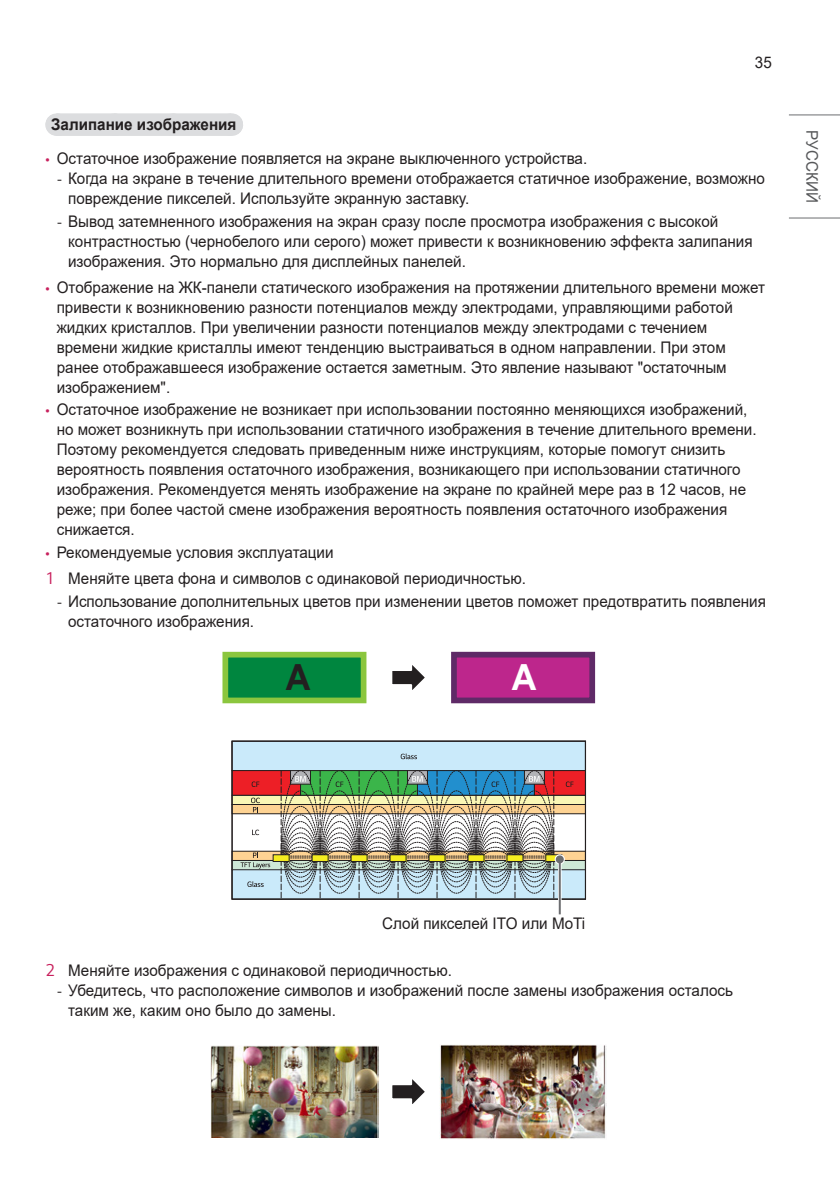
<style>
.page{position:relative;width:840px;height:1191px;background:#fff}
.page>*{position:absolute;margin:0;border:0;box-sizing:border-box;transform-origin:0 0}
.t1{font:700 36px "Arial";color:#231f20;scale:.95 1}
.t2{font:700 36px "Arial";color:#fff;scale:.95 1}
.t3{font:16px/20px "Arial";color:#231f20;scale:.95 1}
.Gray_Title{font:700 16px "Arial";color:#231f20;scale:.95 1}
.t4{font:16px "Arial";color:#57585a;scale:.95 1}
.s1{font-family:"LG Smart";color:#c8205d}
.s2{font-family:"LG Smart"}
.s3{font-family:"LG Smart";font-size:18px;color:#c8205d}
</style>
<div class="page">
<hr style="left:788px;top:217px;width:51px;height:1px;background:#6c6d70">
<hr style="left:788px;top:114px;width:51px;height:1px;background:#6c6d70">
<div style="left:56px;top:113px;width:175px;height:22px;background:#e8e9ea"></div>
<div style="left:56px;top:114px;width:175px;height:22px;background:#dcdddf"></div>
<svg style="left:231px;top:113px;width:1px;height:23px"></svg>
<svg style="left:392px;top:665px;width:33px;height:25px"></svg>
<div style="left:222px;top:652px;width:144px;height:51px;background:#00863f;border:6px solid #8bc63e"></div>
<div style="left:451px;top:652px;width:143px;height:51px;background:#bd268c;border:6px solid #5f2a67"></div>
<div style="left:232px;top:741px;width:353px;height:29px;background:#caeafa"></div>
<div style="left:232px;top:795px;width:353px;height:9px;background:#faf7b5"></div>
<div style="left:232px;top:795px;width:353px;height:9px;border:1px solid #231f20"></div>
<div style="left:232px;top:804px;width:353px;height:9px;background:#fed393"></div>
<div style="left:232px;top:804px;width:353px;height:10px;border:1px solid #231f20"></div>
<div style="left:232px;top:851px;width:353px;height:9px;background:#fed393"></div>
<div style="left:232px;top:851px;width:353px;height:9px;border:1px solid #231f20"></div>
<div style="left:232px;top:860px;width:353px;height:9px;background:#cee8d7"></div>
<div style="left:232px;top:860px;width:353px;height:10px;border:1px solid #231f20"></div>
<div style="left:232px;top:770px;width:68px;height:25px;background:#ed1f26"></div>
<div style="left:232px;top:770px;width:68px;height:25px;border:1px solid #231f20"></div>
<div style="left:534px;top:770px;width:51px;height:25px;background:#ed1f26"></div>
<div style="left:533px;top:770px;width:52px;height:25px;border:1px solid #231f20"></div>
<div style="left:232px;top:869px;width:353px;height:30px;background:#caeafa"></div>
<svg style="left:400px;top:753px;width:17px;height:6px"></svg>
<svg style="left:251px;top:781px;width:8px;height:6px"></svg>
<svg style="left:565px;top:781px;width:8px;height:6px"></svg>
<svg style="left:247px;top:881px;width:16px;height:6px"></svg>
<svg style="left:251px;top:797px;width:9px;height:15px"></svg>
<svg style="left:240px;top:852px;width:30px;height:16px"></svg>
<svg style="left:252px;top:829px;width:7px;height:6px"></svg>
<svg style="left:280px;top:770px;width:274px;height:127px"></svg>
<div style="left:273px;top:854px;width:16px;height:7px;background:#f5ed20"></div>
<div style="left:273px;top:854px;width:16px;height:7px;border:1px solid #231f20"></div>
<div style="left:312px;top:854px;width:16px;height:7px;background:#f5ed20"></div>
<div style="left:311px;top:854px;width:17px;height:7px;border:1px solid #231f20"></div>
<div style="left:351px;top:854px;width:16px;height:7px;background:#f5ed20"></div>
<div style="left:350px;top:854px;width:17px;height:7px;border:1px solid #231f20"></div>
<div style="left:390px;top:854px;width:16px;height:7px;background:#f5ed20"></div>
<div style="left:389px;top:854px;width:17px;height:7px;border:1px solid #231f20"></div>
<div style="left:429px;top:854px;width:16px;height:7px;background:#f5ed20"></div>
<div style="left:428px;top:854px;width:17px;height:7px;border:1px solid #231f20"></div>
<div style="left:467px;top:854px;width:16px;height:7px;background:#f5ed20"></div>
<div style="left:467px;top:854px;width:17px;height:7px;border:1px solid #231f20"></div>
<div style="left:506px;top:854px;width:16px;height:7px;background:#f5ed20"></div>
<div style="left:506px;top:854px;width:17px;height:7px;border:1px solid #231f20"></div>
<div style="left:545px;top:854px;width:16px;height:7px;background:#f5ed20"></div>
<div style="left:545px;top:854px;width:16px;height:7px;border:1px solid #231f20"></div>
<div style="left:231px;top:740px;width:354px;height:159px;border:1px solid #231f20"></div>
<svg style="left:557px;top:864px;width:4px;height:50px"></svg>
<svg style="left:554px;top:854px;width:10px;height:10px"></svg>
<hr style="left:558px;top:859px;width:2px;height:55px;background:#6c6d70">
<div style="left:555px;top:855px;width:8px;height:8px;background:#6c6d70;border-radius:50%"></div>
<img style="left:211px;top:1046px;width:167px;height:91px">
<img style="left:440px;top:1044px;width:166px;height:95px">
<svg style="left:392px;top:1079px;width:33px;height:25px"></svg>
<p class="Gray_Title" style="left:51px;top:113px;width:196px">Залипание изображения</p>
<p class="t3" style="left:754px;top:53px;width:19px">35</p>
<p class="t3" style="left:45px;top:148px;width:571px"><span class="s1">•</span> Остаточное изображение появляется на экране выключенного устройства.</p>
<p class="t3" style="left:68px;top:168px;width:734px;text-indent:-11px"><span class="s2">-</span> Когда на экране в течение длительного времени отображается статичное изображение, возможно повреждение пикселей. Используйте экранную заставку.</p>
<p class="t3" style="left:68px;top:211px;width:721px;text-indent:-11px"><span class="s2">-</span> Вывод затемненного изображения на экран сразу после просмотра изображения с высокой контрастностью (чернобелого или серого) может привести к возникновению эффекта залипания изображения. Это нормально для дисплейных панелей.</p>
<p class="t3" style="left:57px;top:277px;width:746px;text-indent:-11px"><span class="s1">•</span> Отображение на ЖК-панели статического изображения на протяжении длительного времени может привести к возникновению разности потенциалов между электродами, управляющими работой жидких кристаллов. При увеличении разности потенциалов между электродами с течением времени жидкие кристаллы имеют тенденцию выстраиваться в одном направлении. При этом ранее отображавшееся изображение остается заметным. Это явление называют "остаточным изображением".</p>
<p class="t3" style="left:57px;top:400px;width:737px;text-indent:-11px"><span class="s1">•</span> Остаточное изображение не возникает при использовании постоянно меняющихся изображений, но может возникнуть при использовании статичного изображения в течение длительного времени.<br>Поэтому рекомендуется следовать приведенным ниже инструкциям, которые помогут снизить вероятность появления остаточного изображения, возникающего при использовании статичного изображения. Рекомендуется менять изображение на экране по крайней мере раз в 12 часов, не реже; при более частой смене изображения вероятность появления остаточного изображения снижается.</p>
<p class="t3" style="left:45px;top:542px;width:305px"><span class="s1">•</span> Рекомендуемые условия эксплуатации</p>
<p class="t3" style="left:45px;top:568px;width:507px"><span class="s3">1</span> Меняйте цвета фона и символов с одинаковой периодичностью.</p>
<p class="t3" style="left:68px;top:591px;width:735px;text-indent:-11px"><span class="s2">-</span> Использование дополнительных цветов при изменении цветов поможет предотвратить появления остаточного изображения.</p>
<p class="t1" style="left:286px;top:652px;width:27px">A</p>
<p class="t2" style="left:511px;top:652px;width:27px">A</p>
<p class="t4" style="left:822px;top:130px;width:77px;rotate:90deg">РУССКИЙ</p>
<p class="t3" style="left:382px;top:913px;width:215px">Слой пикселей ITO или MoTi</p>
<p class="t3" style="left:45px;top:960px;width:429px"><span class="s3">2</span> Меняйте изображения с одинаковой периодичностью.</p>
<p class="t3" style="left:68px;top:980px;width:701px;text-indent:-11px"><span class="s2">-</span> Убедитесь, что расположение символов и изображений после замены изображения осталось таким же, каким оно было до замены.</p>
</div>
